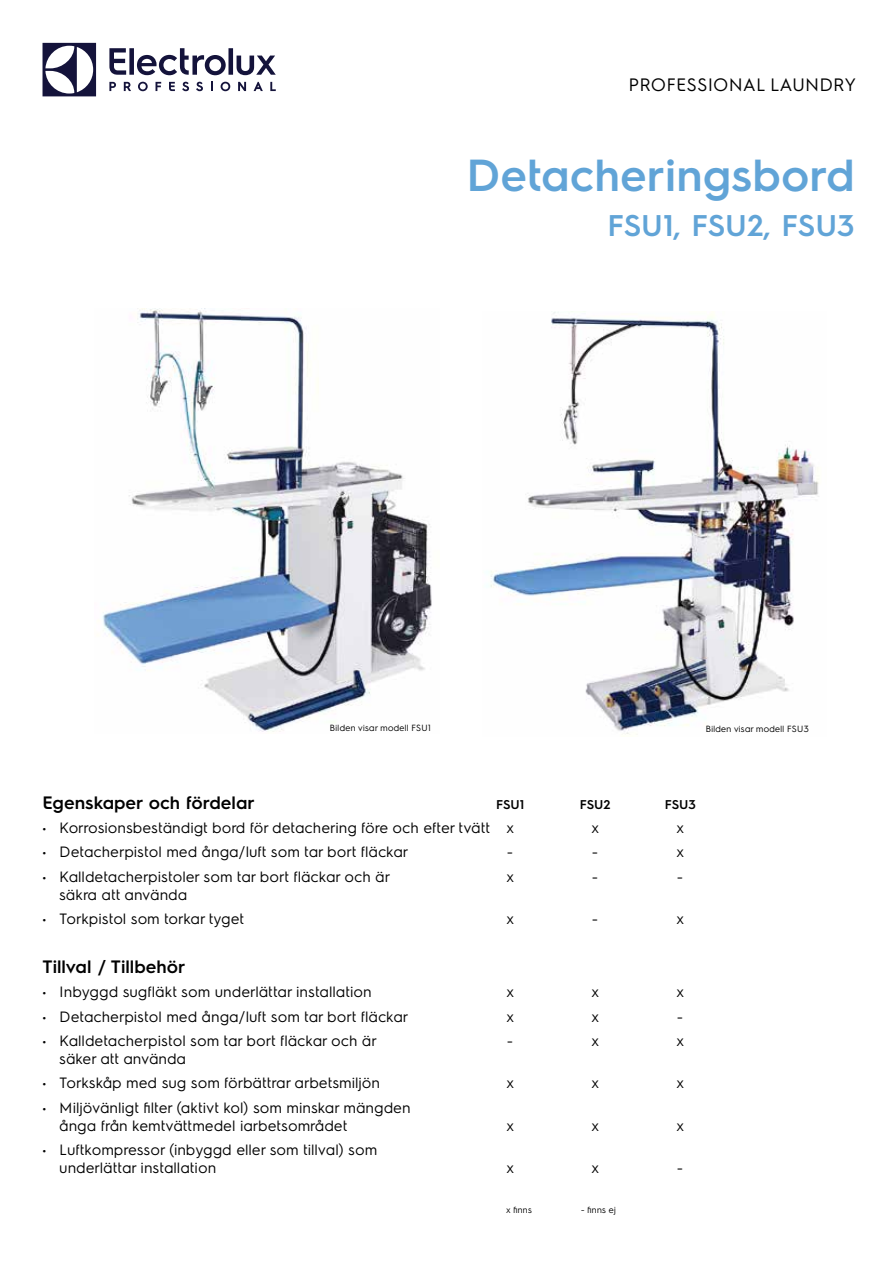
<style>
.page{position:relative;width:893px;height:1263px;background:#fff}
.page>*{position:absolute;margin:0;border:0;box-sizing:border-box;transform-origin:0 0}
.t1{font:600 45px "Electrolux Sans";color:#61a4d7}
.t2{font:600 30px "Electrolux Sans";letter-spacing:-.005em;color:#61a4d7}
.t3{font:600 18px "Electrolux Sans";color:#000}
.t4{font:18px "Electrolux Sans";color:#000}
.t5{font:15px/18px "Electrolux Sans";color:#000}
.t6{font:600 12.75px "Electrolux Sans";letter-spacing:-.005em;color:#000}
.t7{font:9px "Electrolux Sans";color:#000}
</style>
<div class="page">
<svg style="left:43px;top:43px;width:53px;height:53px"></svg>
<svg style="left:109px;top:48px;width:167px;height:27px"></svg>
<svg style="left:270px;top:82px;width:6px;height:9px"></svg>
<svg style="left:221px;top:82px;width:9px;height:9px"></svg>
<svg style="left:211px;top:82px;width:2px;height:9px"></svg>
<svg style="left:196px;top:82px;width:7px;height:9px"></svg>
<svg style="left:182px;top:82px;width:7px;height:9px"></svg>
<svg style="left:169px;top:82px;width:6px;height:9px"></svg>
<svg style="left:156px;top:82px;width:5px;height:9px"></svg>
<svg style="left:138px;top:82px;width:10px;height:9px"></svg>
<svg style="left:124px;top:82px;width:7px;height:9px"></svg>
<svg style="left:109px;top:82px;width:7px;height:9px"></svg>
<svg style="left:254px;top:82px;width:9px;height:9px"></svg>
<svg style="left:238px;top:82px;width:8px;height:9px"></svg>
<img style="left:102px;top:308px;width:330px;height:424px">
<img style="left:490px;top:311px;width:329px;height:424px">
<p class="t4" style="left:629px;top:72px;width:229px">PROFESSIONAL LAUNDRY</p>
<h1 class="t1" style="left:467px;top:144px;width:390px">Detacheringsbord</h1>
<h2 class="t2" style="left:607px;top:205px;width:249px">FSU1, FSU2, FSU3</h2>
<p class="t7" style="left:330px;top:721px;width:103px">Bilden visar modell FSU1</p>
<p class="t7" style="left:706px;top:722px;width:105px">Bilden visar modell FSU3</p>
<p class="t3" style="left:43px;top:790px;width:214px">Egenskaper och fördelar</p>
<p class="t6" style="left:496px;top:795px;width:30px">FSU1</p>
<p class="t6" style="left:580px;top:795px;width:32px">FSU2</p>
<p class="t6" style="left:665px;top:795px;width:33px">FSU3</p>
<p class="t5" style="left:43px;top:818px;width:474px">• Korrosionsbeständigt bord för detachering före och efter tvätt x</p>
<p class="t5" style="left:591px;top:818px;width:10px">x</p>
<p class="t5" style="left:676px;top:818px;width:10px">x</p>
<p class="t5" style="left:43px;top:842px;width:367px">• Detacherpistol med ånga/luft som tar bort fläckar</p>
<p class="t5" style="left:507px;top:842px;width:8px">-</p>
<p class="t5" style="left:592px;top:842px;width:8px">-</p>
<p class="t5" style="left:676px;top:842px;width:10px">x</p>
<p class="t5" style="left:43px;top:866px;width:349px">• Kalldetacherpistoler som tar bort fläckar och är</p>
<p class="t5" style="left:506px;top:866px;width:10px">x</p>
<p class="t5" style="left:592px;top:866px;width:8px">-</p>
<p class="t5" style="left:677px;top:866px;width:8px">-</p>
<p class="t5" style="left:60px;top:884px;width:130px">säkra att använda</p>
<p class="t5" style="left:43px;top:909px;width:204px">• Torkpistol som torkar tyget</p>
<p class="t5" style="left:506px;top:909px;width:10px">x</p>
<p class="t5" style="left:592px;top:909px;width:8px">-</p>
<p class="t5" style="left:676px;top:909px;width:10px">x</p>
<p class="t3" style="left:43px;top:954px;width:145px">Tillval / Tillbehör</p>
<p class="t5" style="left:43px;top:982px;width:331px">• Inbyggd sugfläkt som underlättar installation</p>
<p class="t5" style="left:506px;top:982px;width:10px">x</p>
<p class="t5" style="left:591px;top:982px;width:10px">x</p>
<p class="t5" style="left:676px;top:982px;width:10px">x</p>
<p class="t5" style="left:43px;top:1006px;width:367px">• Detacherpistol med ånga/luft som tar bort fläckar</p>
<p class="t5" style="left:506px;top:1006px;width:10px">x</p>
<p class="t5" style="left:591px;top:1006px;width:10px">x</p>
<p class="t5" style="left:677px;top:1006px;width:8px">-</p>
<p class="t5" style="left:43px;top:1031px;width:336px">• Kalldetacherpistol som tar bort fläckar och är</p>
<p class="t5" style="left:507px;top:1031px;width:8px">-</p>
<p class="t5" style="left:591px;top:1031px;width:10px">x</p>
<p class="t5" style="left:676px;top:1031px;width:10px">x</p>
<p class="t5" style="left:60px;top:1049px;width:128px">säker att använda</p>
<p class="t5" style="left:43px;top:1073px;width:339px">• Torkskåp med sug som förbättrar arbetsmiljön</p>
<p class="t5" style="left:506px;top:1073px;width:10px">x</p>
<p class="t5" style="left:591px;top:1073px;width:10px">x</p>
<p class="t5" style="left:676px;top:1073px;width:10px">x</p>
<p class="t5" style="left:60px;top:1097px;width:353px;text-indent:-17px">• Miljövänligt filter (aktivt kol) som minskar mängden ånga från kemtvättmedel iarbetsområdet</p>
<p class="t5" style="left:506px;top:1115px;width:10px">x</p>
<p class="t5" style="left:591px;top:1115px;width:10px">x</p>
<p class="t5" style="left:676px;top:1115px;width:10px">x</p>
<p class="t5" style="left:60px;top:1140px;width:320px;text-indent:-17px">• Luftkompressor (inbyggd eller som tillval) som underlättar installation</p>
<p class="t5" style="left:506px;top:1158px;width:10px">x</p>
<p class="t5" style="left:591px;top:1158px;width:10px">x</p>
<p class="t5" style="left:677px;top:1158px;width:8px">-</p>
<p class="t7" style="left:506px;top:1203px;width:28px">x finns</p>
<p class="t7" style="left:581px;top:1203px;width:37px">- finns ej</p>
</div>
